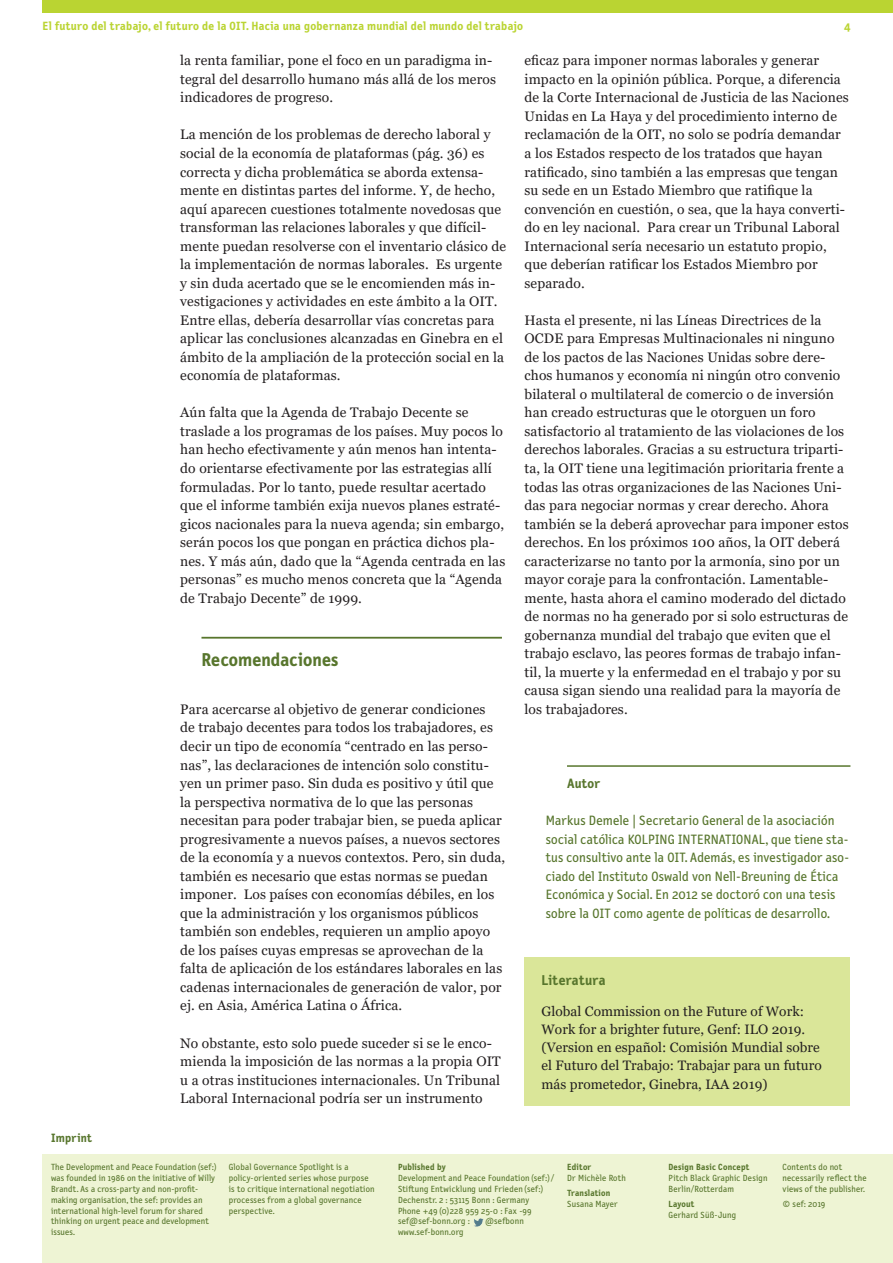
<style>
.page{position:relative;width:893px;height:1263px;background:#fff}
.page>*{position:absolute;margin:0;border:0;box-sizing:border-box;transform-origin:0 0}
.t1{font:700 18.75px "Letter Gothic Text OT";letter-spacing:.005em;color:#58762d}
.t2{font:700 14.4px "Letter Gothic Text OT";letter-spacing:.015em;color:#58762d}
.t3{font:13.8px/18.6px "Georgia";letter-spacing:.01em;color:#231f20}
.t4{font:13.65px/18.6px "Letter Gothic Text OT";letter-spacing:.01em;color:#58762d}
.t5{font:13.65px/18.1px "Georgia";letter-spacing:.005em;color:#231f20}
.t6{font:700 13.65px "Letter Gothic Text OT";letter-spacing:.01em;color:#58762d}
.t7{font:700 12.15px "Letter Gothic Text OT";letter-spacing:.02em;color:#58762d}
.t8{font:700 12px "Letter Gothic Text OT";letter-spacing:.02em;color:#bad432}
.t9{font:9px/10.9px "Letter Gothic Text OT";letter-spacing:.02em;color:#58762d}
.t10{font:700 9px "Letter Gothic Text OT";letter-spacing:.02em;color:#58762d}
</style>
<div class="page">
<div style="left:43px;top:0;width:850px;height:13px;background:#bad432"></div>
<hr style="left:567px;top:765px;width:283px;height:2px;background:#58762d">
<hr style="left:201px;top:637px;width:301px;height:2px;background:#58762d">
<div style="left:524px;top:957px;width:326px;height:149px;background:#dae699"></div>
<div style="left:43px;top:1154px;width:850px;height:109px;background:#eef4d4"></div>
<svg style="left:474px;top:1218px;width:10px;height:9px"></svg>
<p class="t8" style="left:43px;top:18px;width:482px">El futuro del trabajo, el futuro de la OIT. Hacia una gobernanza mundial del mundo del trabajo</p>
<p class="t8" style="left:844px;top:18px;width:8px">4</p>
<p class="t3" style="left:524px;top:52px;width:326px">eficaz para imponer normas laborales y generar impacto en la opinión pública. Porque, a diferencia de la Corte Internacional de Justicia de las Naciones Unidas en La Haya y del procedimiento interno de reclamación de la OIT, no solo se podría demandar a los Estados respecto de los tratados que hayan ratificado, sino también a las empresas que tengan su sede en un Estado Miembro que ratifique la convención en cuestión, o sea, que la haya converti&shy;do en ley nacional. Para crear un Tribunal Laboral Internacional sería necesario un estatuto propio, que deberían ratificar los Estados Miembro por separado.</p>
<p class="t3" style="left:524px;top:311px;width:326px">Hasta el presente, ni las Líneas Directrices de la OCDE para Empresas Multinacionales ni ninguno de los pactos de las Naciones Unidas sobre dere&shy;chos humanos y economía ni ningún otro convenio bilateral o multilateral de comercio o de inversión han creado estructuras que le otorguen un foro satisfactorio al tratamiento de las violaciones de los derechos laborales. Gracias a su estructura triparti&shy;ta, la OIT tiene una legitimación prioritaria frente a todas las otras organizaciones de las Naciones Uni&shy;das para negociar normas y crear derecho. Ahora también se la deberá aprovechar para imponer estos derechos. En los próximos 100 años, la OIT deberá caracterizarse no tanto por la armonía, sino por un mayor coraje para la confrontación. Lamentable&shy;mente, hasta ahora el camino moderado del dictado de normas no ha generado por si solo estructuras de gobernanza mundial del trabajo que eviten que el trabajo esclavo, las peores formas de trabajo infan&shy;til, la muerte y la enfermedad en el trabajo y por su causa sigan siendo una realidad para la mayoría de los trabajadores.</p>
<p class="t3" style="left:180px;top:52px;width:317px">la renta familiar, pone el foco en un paradigma in&shy;tegral del desarrollo humano más allá de los meros indicadores de progreso.</p>
<p class="t3" style="left:180px;top:126px;width:327px">La mención de los problemas de derecho laboral y social de la economía de plataformas (pág. 36) es correcta y dicha problemática se aborda extensa&shy;mente en distintas partes del informe. Y, de hecho, aquí aparecen cuestiones totalmente novedosas que transforman las relaciones laborales y que difícil&shy;mente puedan resolverse con el inventario clásico de la implementación de normas laborales. Es urgente y sin duda acertado que se le encomienden más in&shy;vestigaciones y actividades en este ámbito a la OIT.<br>Entre ellas, debería desarrollar vías concretas para aplicar las conclusiones alcanzadas en Ginebra en el ámbito de la ampliación de la protección social en la economía de plataformas.</p>
<p class="t3" style="left:180px;top:404px;width:327px">Aún falta que la Agenda de Trabajo Decente se traslade a los programas de los países. Muy pocos lo han hecho efectivamente y aún menos han intenta&shy;do orientarse efectivamente por las estrategias allí formuladas. Por lo tanto, puede resultar acertado que el informe también exija nuevos planes estraté&shy;gicos nacionales para la nueva agenda; sin embargo, serán pocos los que pongan en práctica dichos pla&shy;nes. Y más aún, dado que la “Agenda centrada en las personas” es mucho menos concreta que la “Agenda de Trabajo Decente” de 1999.</p>
<h1 class="t1" style="left:201px;top:648px;width:139px">Recomendaciones</h1>
<p class="t3" style="left:180px;top:700px;width:326px">Para acercarse al objetivo de generar condiciones<br>de trabajo decentes para todos los trabajadores, es decir un tipo de economía “centrado en las perso&shy;nas”, las declaraciones de intención solo constitu&shy;yen un primer paso. Sin duda es positivo y útil que la perspectiva normativa de lo que las personas necesitan para poder trabajar bien, se pueda aplicar progresivamente a nuevos países, a nuevos sectores de la economía y a nuevos contextos. Pero, sin duda, también es necesario que estas normas se puedan imponer. Los países con economías débiles, en los que la administración y los organismos públicos también son endebles, requieren un amplio apoyo de los países cuyas empresas se aprovechan de la falta de aplicación de los estándares laborales en las cadenas internacionales de generación de valor, por ej. en Asia, América Latina o África.</p>
<p class="t3" style="left:180px;top:1034px;width:322px">No obstante, esto solo puede suceder si se le enco&shy;mienda la imposición de las normas a la propia OIT u a otras instituciones internacionales. Un Tribunal Laboral Internacional podría ser un instrumento</p>
<p class="t6" style="left:567px;top:775px;width:35px">Autor</p>
<p class="t4" style="left:546px;top:811px;width:305px">Markus Demele | Secretario General de la asociación social católica KOLPING INTERNATIONAL, que tiene sta&shy;tus consultivo ante la OIT. Además, es investigador aso&shy;ciado del Instituto Oswald von Nell-Breuning de Ética Económica y Social. En 2012 se doctoró con una tesis sobre la OIT como agente de políticas de desarrollo.</p>
<p class="t2" style="left:541px;top:971px;width:66px">Literatura</p>
<p class="t5" style="left:541px;top:1002px;width:282px">Global Commission on the Future of Work:<br>Work for a brighter future, Genf: ILO 2019. (Version en español: Comisión Mundial sobre el Futuro del Trabajo: Trabajar para un futuro más prometedor, Ginebra, IAA 2019)</p>
<p class="t7" style="left:51px;top:1131px;width:43px">Imprint</p>
<p class="t9" style="left:51px;top:1161px;width:168px">The Development and Peace Foundation (sef:) was founded in 1986 on the initiative of Willy Brandt. As a cross-party and non-profit&shy;making organisation, the sef: provides an international high-level forum for shared thinking on urgent peace and development issues.</p>
<p class="t9" style="left:229px;top:1161px;width:147px">Global Governance Spotlight is a policy-oriented series whose purpose is to critique international negotiation processes from a global governance perspective.</p>
<p class="t10" style="left:398px;top:1161px;width:49px">Published by</p>
<p class="t9" style="left:398px;top:1172px;width:158px">Development and Peace Foundation (sef:)/ Stiftung Entwicklung und Frieden (sef:)<br>Dechenstr. 2 : 53115 Bonn : Germany<br>Phone +49 (0)228 959 25-0 : Fax -99 sef@sef-bonn.org :</p>
<p class="t9" style="left:485px;top:1216px;width:40px">@sefbonn</p>
<p class="t9" style="left:398px;top:1227px;width:67px">www.sef-bonn.org</p>
<p class="t10" style="left:567px;top:1161px;width:26px">Editor</p>
<p class="t9" style="left:567px;top:1172px;width:60px">Dr Michèle Roth</p>
<p class="t10" style="left:567px;top:1187px;width:45px">Translation</p>
<p class="t9" style="left:567px;top:1198px;width:52px">Susana Mayer</p>
<p class="t10" style="left:668px;top:1161px;width:82px">Design Basic Concept</p>
<p class="t9" style="left:668px;top:1172px;width:101px">Pitch Black Graphic Design<br>Berlin/Rotterdam</p>
<p class="t10" style="left:668px;top:1198px;width:28px">Layout</p>
<p class="t9" style="left:668px;top:1209px;width:69px">Gerhard Süß-Jung</p>
<p class="t9" style="left:782px;top:1161px;width:86px">Contents do not necessarily reflect the views of the publisher.</p>
<p class="t9" style="left:782px;top:1198px;width:44px">© sef: 2019</p>
</div>
